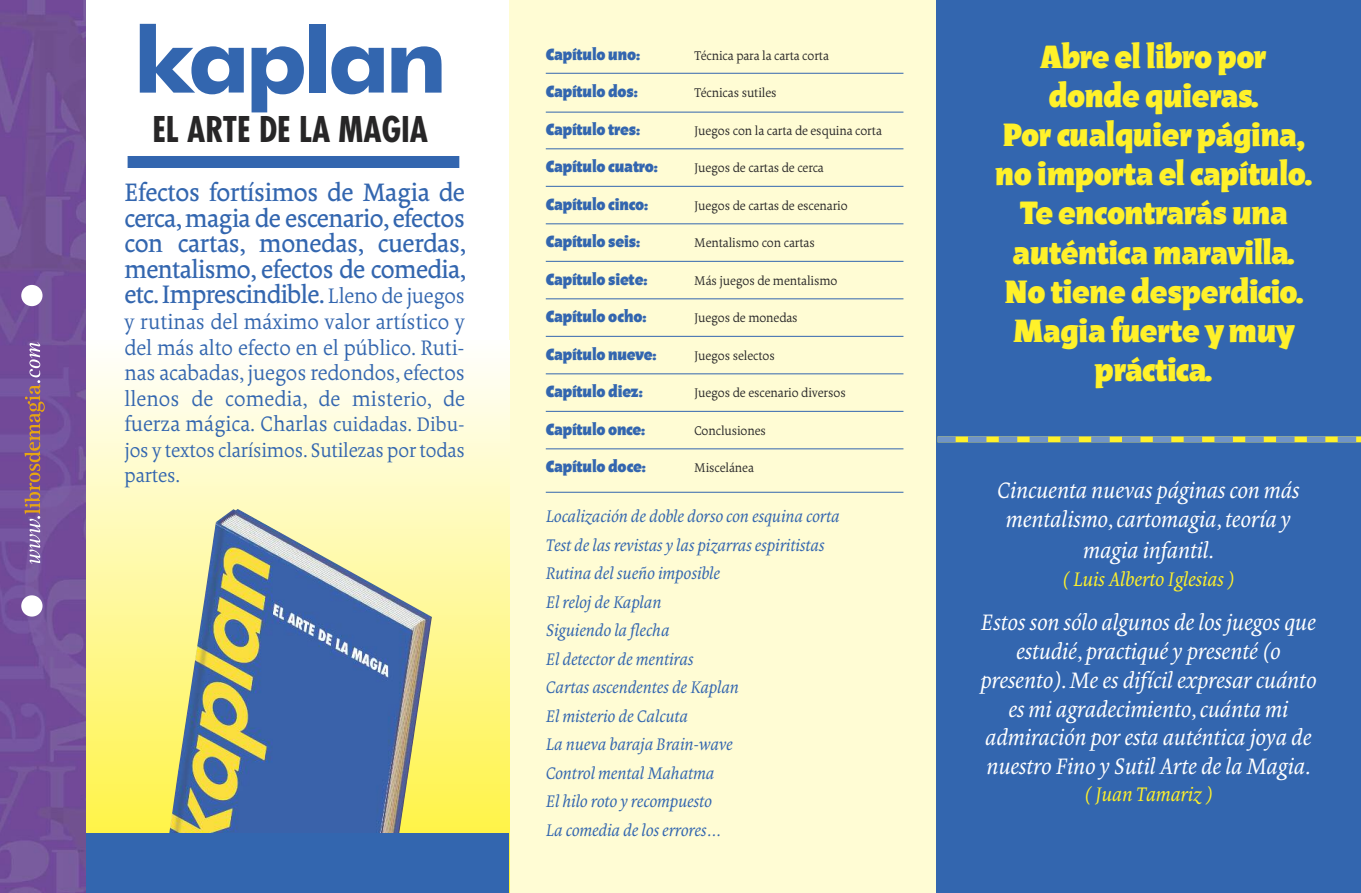
<style>
.page{position:relative;width:1361px;height:893px;background:#fff}
.page>*{position:absolute;margin:0;border:0;box-sizing:border-box;transform-origin:0 0}
.t1{font:700 90.9px "Futura BT";letter-spacing:-.05em;color:#3366af;scale:1.04 1}
.t2{font:36px/39px "Rayuela Chocolate";letter-spacing:-.01em;color:#fff12a;text-align:center}
.t3{font:700 condensed 34.5px "Futura";color:#272627}
.t4{font:27px/25.5px "Borges Gris";letter-spacing:-.015em;color:#3366af;text-align:justify}
.t5{font:24px/28.8px "Borges Blanca Itlica";color:#fff;text-align:center}
.t6{font:22.5px/25.5px "Borges Blanca";letter-spacing:.005em;color:#3366af;text-align:justify}
.t7{font:21px/25.5px "Borges Blanca";letter-spacing:-.005em;color:#3366af}
.t8{font:21px "Borges Blanca Itlica";color:#fff12a}
.t9{font:18px/28.5px "Borges Blanca Itlica";color:#3366af}
.t10{font:18px "Rayuela Chocolate";letter-spacing:-.01em;color:#3366af}
.t11{font:13.5px "Borges Blanca";color:#272627}
.s1{font-family:"Borges Blanca";font-size:22.5px}
.s2{font-size:21px}
</style>
<div class="page">
<div style="left:509px;top:0;width:852px;height:893px;background:#fffcd4"></div>
<svg style="left:85px;top:340px;width:424px;height:493px;background:#fef9b7"></svg>
<img style="left:169px;top:509px;width:263px;height:324px">
<div style="left:53px;top:833px;width:456px;height:60px;background:#3366af"></div>
<img style="left:0;top:0;width:85px;height:893px">
<div style="left:21px;top:285px;width:22px;height:21px;background:#fff;border-radius:50%"></div>
<div style="left:21px;top:595px;width:22px;height:22px;background:#fff;border-radius:50%"></div>
<svg style="left:24px;top:342px;width:21px;height:222px;background:#8d678e"></svg>
<div style="left:128px;top:156px;width:331px;height:12px;background:#3366af"></div>
<hr style="left:546px;top:73px;width:357px;height:1px;background:#3366af">
<hr style="left:546px;top:112px;width:357px;height:1px;background:#3366af">
<hr style="left:546px;top:149px;width:357px;height:1px;background:#3366af">
<hr style="left:546px;top:186px;width:357px;height:1px;background:#3366af">
<hr style="left:546px;top:224px;width:357px;height:1px;background:#3366af">
<hr style="left:546px;top:261px;width:357px;height:1px;background:#3366af">
<hr style="left:546px;top:299px;width:357px;height:1px;background:#3366af">
<hr style="left:546px;top:336px;width:357px;height:1px;background:#3366af">
<hr style="left:546px;top:374px;width:357px;height:1px;background:#3366af">
<hr style="left:546px;top:411px;width:357px;height:1px;background:#3366af">
<hr style="left:546px;top:449px;width:357px;height:1px;background:#3366af">
<hr style="left:546px;top:492px;width:357px;height:1px;background:#3366af">
<div style="left:935px;top:0;width:426px;height:893px;background:#3366af"></div>
<svg style="left:955px;top:436px;width:406px;height:6px;background:#a7b786"></svg>
<div style="left:937px;top:436px;width:18px;height:6px;background:#7094c7"></div>
<h1 class="t1" style="left:134px;top:24px;width:303px">kaplan</h1>
<h3 class="t3" style="left:152px;top:114px;width:277px">EL ARTE DE LA MAGIA</h3>
<h3 class="t4" style="left:125px;top:182px;width:343px">Efectos fortísimos de Magia de cerca,magia de escenario, efectos con cartas, monedas, cuerdas, mentalismo, efectos de comedia, etc.Imprescindible. <span class="s1">Lleno de juegos</span></h3>
<p class="t6" style="left:125px;top:311px;width:342px">y rutinas del máximo valor artístico y del más alto efecto en el público. Ruti&shy;nas acabadas, juegos redondos, efectos llenos de comedia, de miste<span class="s2">rio</span>, de fuerza mágica. Charlas <span class="s2">cuidadas. Dibu-</span></p>
<p class="t7" style="left:125px;top:439px;width:342px">jos y textos clarísimos. Sutilezas por todas partes.</p>
<p class="t10" style="left:546px;top:47px;width:96px">Capítulo uno:</p>
<p class="t11" style="left:694px;top:50px;width:136px">Técnica para la carta corta</p>
<p class="t10" style="left:546px;top:84px;width:94px">Capítulo dos:</p>
<p class="t11" style="left:694px;top:88px;width:84px">Técnicas sutiles</p>
<p class="t10" style="left:546px;top:122px;width:96px">Capítulo tres:</p>
<p class="t11" style="left:694px;top:125px;width:189px">Juegos con la carta de esquina corta</p>
<p class="t10" style="left:546px;top:159px;width:114px">Capítulo cuatro:</p>
<p class="t11" style="left:694px;top:163px;width:131px">Juegos de cartas de cerca</p>
<p class="t10" style="left:546px;top:197px;width:104px">Capítulo cinco:</p>
<p class="t11" style="left:694px;top:200px;width:155px">Juegos de cartas de escenario</p>
<p class="t10" style="left:546px;top:234px;width:96px">Capítulo seis:</p>
<p class="t11" style="left:694px;top:238px;width:122px">Mentalismo con cartas</p>
<p class="t10" style="left:546px;top:272px;width:103px">Capítulo siete:</p>
<p class="t11" style="left:694px;top:275px;width:145px">Más juegos de mentalismo</p>
<p class="t10" style="left:546px;top:309px;width:102px">Capítulo ocho:</p>
<p class="t11" style="left:694px;top:313px;width:105px">Juegos de monedas</p>
<p class="t10" style="left:546px;top:347px;width:112px">Capítulo nueve:</p>
<p class="t11" style="left:694px;top:350px;width:82px">Juegos selectos</p>
<p class="t10" style="left:546px;top:384px;width:98px">Capítulo diez:</p>
<p class="t11" style="left:694px;top:388px;width:153px">Juegos de escenario diversos</p>
<p class="t10" style="left:546px;top:422px;width:101px">Capítulo once:</p>
<p class="t11" style="left:694px;top:425px;width:73px">Conclusiones</p>
<p class="t10" style="left:546px;top:459px;width:102px">Capítulo doce:</p>
<p class="t11" style="left:694px;top:463px;width:61px">Miscelánea</p>
<p class="t9" style="left:546px;top:503px;width:295px">Localización de doble dorso con esquina corta<br>Test de las revistas y las pizarras espiritistas<br>Rutina del sueño imposible<br>El reloj de Kaplan<br>Siguiendo la flecha<br>El detector de mentiras<br>Cartas ascendentes de Kaplan<br>El misterio de Calcuta<br>La nueva baraja Brain-wave<br>Control mental Mahatma<br>El hilo roto y recompuesto<br>La comedia de los errores…</p>
<h2 class="t2" style="left:995px;top:40px;width:318px">Abre el libro por donde quieras.<br>Porcualquier página, no importa el capítulo.<br>Te encontrarás una auténtica maravilla.<br>No tiene desperdicio.<br>Magia fuerteymuy práctica.</h2>
<h3 class="t5" style="left:997px;top:478px;width:304px">Cincuenta nuevas páginas con más mentalismo,cartomagia,teoría y</h3>
<h3 class="t5" style="left:1083px;top:538px;width:132px">magia infantil.</h3>
<p class="t8" style="left:1062px;top:571px;width:174px">( Luis Alberto Iglesias )</p>
<h3 class="t5" style="left:980px;top:610px;width:337px">Estos son sólo algunos de los juegos que estudié, practiqué y presenté (o presento).Me es difícil expresar cuánto es mi agradecimiento,cuánta mi admiración por esta auténtica joya de nuestro Fino y Sutil Arte de la Magia.</h3>
<p class="t8" style="left:1084px;top:786px;width:130px">( Juan Tamariz )</p>
</div>
